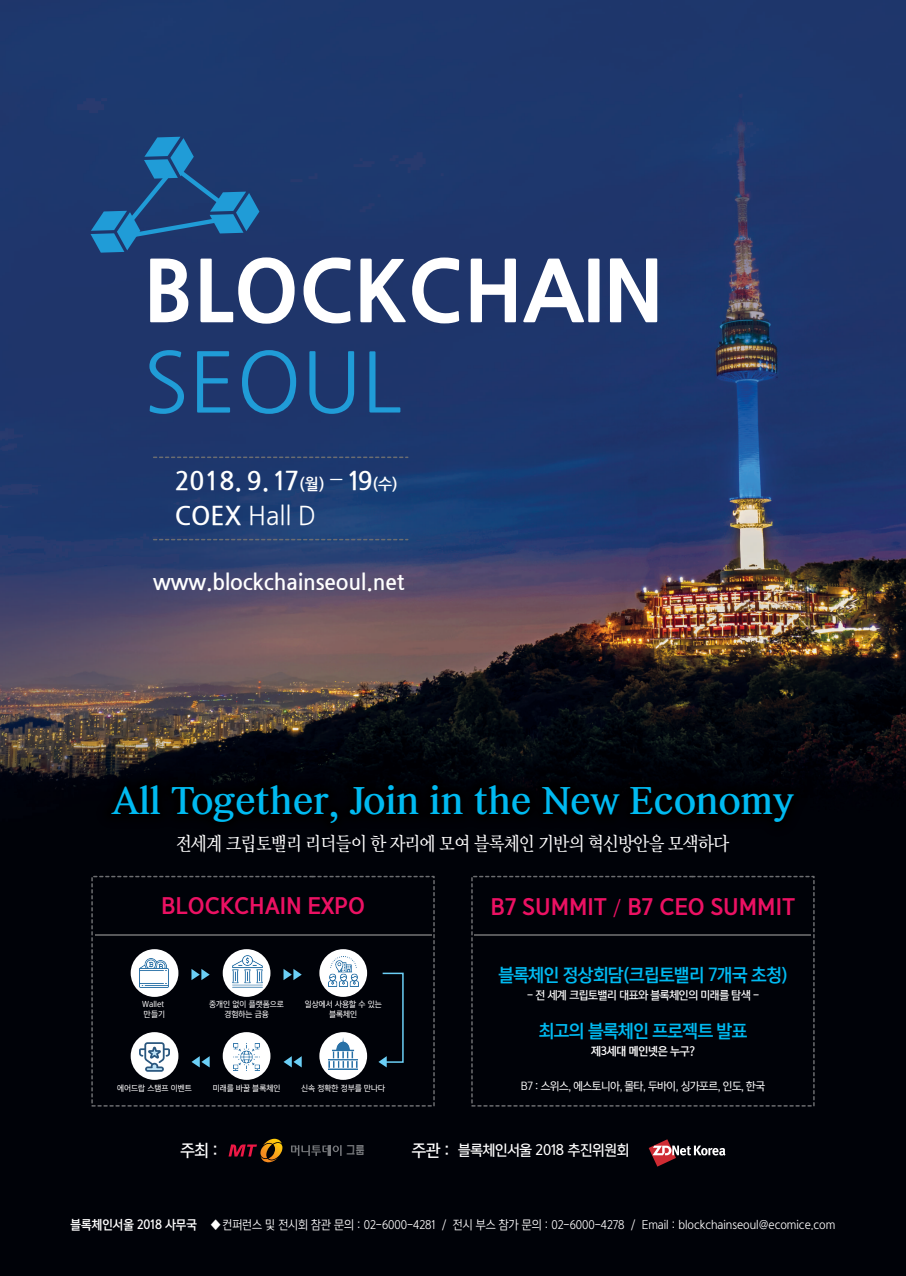
<style>
.page{position:relative;width:906px;height:1276px;background:#fff}
.page>*{position:absolute;margin:0;border:0;box-sizing:border-box;transform-origin:0 0}
.t1{font:800 82.72px "Nanum Gothic";color:#fff}
.t2{font:82.72px "Nanum Gothic";color:#209cd7}
.t3{font:40.05px "Yoon Myungjo Pro 750";letter-spacing:-.02em;color:#00baf1}
.t4{font:700 25.95px "Nanum Gothic";color:#fff;scale:.95 1}
.t5{font:25.95px "Nanum Gothic";color:#fff;scale:.95 1}
.t6{font:700 21.98px "Nanum Gothic";color:#fff;scale:.95 1}
.t7{font:20.1px "Yoon Gothic Pro 780";color:#ec1163;scale:.95 1}
.t8{font:18.45px "Yoon Myungjo Pro 740";letter-spacing:-.02em;color:#fff;scale:.86 1}
.t9{font:16.88px "Yoon Gothic Pro 770";letter-spacing:-.04em;color:#00baf1;scale:.95 1}
.t10{font:15.83px "Yoon Gothic Pro 760";color:#fff;scale:.95 1}
.t11{font:13.8px "Yoon Gothic Pro 760";letter-spacing:-.02em;color:#fff;scale:.95 1}
.t12{font:12px "Yoon Gothic Pro 740";color:#fff;scale:.9 1}
.t13{font:11.02px "H2 hdr M";color:#76787b;scale:.84 1}
.t14{font:10.8px "Yoon Gothic Pro 750";letter-spacing:-.04em;color:#fff;scale:.95 1}
.t15{font:10.8px "Yoon Gothic Pro 760";letter-spacing:-.04em;color:#fff;scale:.95 1}
.t16{font:10.8px "Yoon Gothic Pro 770";letter-spacing:-.04em;color:#fff;scale:.95 1}
.t17{font:7.88px/9.7px "Yoon Gothic Pro 750";color:#fff;text-align:center;scale:.95 1}
.s1{font-size:15.75px}
.s2{font-family:"Nanum Myeongjo"}
.s3{font-weight:700}
.s4{font-family:"Yoon Gothic Pro 740"}
.s5{font-size:15.83px}
.s6{font-family:"Yoon Gothic Pro 770"}
</style>
<div class="page">
<img style="left:0;top:0;width:906px;height:1276px">
<svg style="left:90px;top:137px;width:169px;height:116px;background:#1e4f86"></svg>
<svg style="left:154px;top:456px;width:254px;height:2px"></svg>
<svg style="left:154px;top:539px;width:254px;height:1px"></svg>
<div style="left:74px;top:747px;width:757px;height:113px;background:#000108"></div>
<svg style="left:648px;top:1139px;width:77px;height:27px;background:#4a3338"></svg>
<svg style="left:291px;top:1145px;width:51px;height:11px"></svg>
<svg style="left:228px;top:1138px;width:54px;height:24px"></svg>
<div style="left:470px;top:875px;width:345px;height:232px;background:#000208"></div>
<div style="left:91px;top:875px;width:344px;height:232px;background:#000208"></div>
<svg style="left:191px;top:969px;width:19px;height:11px"></svg>
<svg style="left:283px;top:969px;width:19px;height:11px"></svg>
<svg style="left:283px;top:1056px;width:19px;height:11px"></svg>
<svg style="left:191px;top:1056px;width:19px;height:11px"></svg>
<div style="left:131px;top:949px;width:47px;height:48px;background:#fff;border-radius:50%"></div>
<div style="left:131px;top:1032px;width:47px;height:48px;background:#fff;border-radius:50%"></div>
<div style="left:223px;top:949px;width:47px;height:48px;background:#fff;border-radius:50%"></div>
<div style="left:223px;top:1032px;width:47px;height:48px;background:#fff;border-radius:50%"></div>
<div style="left:319px;top:949px;width:48px;height:48px;background:#fff;border-radius:50%"></div>
<div style="left:319px;top:1032px;width:48px;height:48px;background:#fff;border-radius:50%"></div>
<svg style="left:378px;top:972px;width:26px;height:95px;background:#0a151e"></svg>
<img style="left:139px;top:958px;width:29px;height:29px">
<img style="left:227px;top:954px;width:40px;height:34px">
<img style="left:328px;top:957px;width:30px;height:30px">
<img style="left:327px;top:1037px;width:32px;height:32px">
<img style="left:233px;top:1043px;width:27px;height:27px">
<img style="left:139px;top:1042px;width:30px;height:30px">
<h1 class="t1" style="left:144px;top:247px;width:521px">BLOCKCHAIN</h1>
<h1 class="t2" style="left:144px;top:343px;width:259px">SEOUL</h1>
<h3 class="t4" style="left:175px;top:468px;width:236px">2018. 9.17<span class="s1">(월)</span> <span class="s2">-</span>19<span class="s1">(수)</span></h3>
<h3 class="t5" style="left:175px;top:503px;width:150px"><span class="s3">COEX</span> Hall D</h3>
<h3 class="t6" style="left:153px;top:571px;width:266px">www.blockchainseoul.net</h3>
<h2 class="t3" style="left:111px;top:776px;width:685px">All Together, Join in the New Economy</h2>
<h3 class="t8" style="left:176px;top:831px;width:644px">전세계 크립토밸리 리더들이 한 자리에 모여 블록체인 기반의 혁신방안을 모색하다</h3>
<h3 class="t7" style="left:161px;top:891px;width:216px">BLOCKCHAIN EXPO</h3>
<p class="t17" style="left:142px;top:999px;width:26px;text-align:left">Wallet 만들기</p>
<p class="t17" style="left:209px;top:999px;width:80px">중개인 없이 플랫폼으로 경험하는 금융</p>
<p class="t17" style="left:305px;top:999px;width:83px">일상에서 사용할 수 있는 블록체인</p>
<p class="t17" style="left:117px;top:1082px;width:80px">에어드랍 스탬프 이벤트</p>
<p class="t17" style="left:213px;top:1082px;width:73px">미래를 바꿀 블록체인</p>
<p class="t17" style="left:301px;top:1082px;width:90px">신속 정확한 정부를 만나다</p>
<h3 class="t7" style="left:490px;top:892px;width:322px">B7 SUMMIT <span class="s4">/</span> B7 CEO SUMMIT</h3>
<h3 class="t9" style="left:498px;top:962px;width:306px">블록체인 정상회담(크립토밸리 7개국 초청)</h3>
<p class="t15" style="left:527px;top:987px;width:246px">- 전 세계 크립토밸리 대표와 블록체인의 미래를 탐색 -</p>
<h3 class="t9" style="left:539px;top:1018px;width:221px">최고의 블록체인 프로젝트 발표</h3>
<p class="t16" style="left:591px;top:1043px;width:111px">제3세대 메인넷은 누구?</p>
<p class="t14" style="left:521px;top:1078px;width:258px">B7 : 스위스, 에스토니아, 몰타, 두바이, 싱가포르, 인도, 한국</p>
<h3 class="t10" style="left:180px;top:1139px;width:41px">주최 :</h3>
<p class="t13" style="left:346px;top:1144px;width:23px">그룹</p>
<p class="t11" style="left:412px;top:1141px;width:230px"><span class="s5">주관 :</span> 블록체인서울 2018 추진위원회</p>
<p class="t12" style="left:71px;top:1217px;width:851px"><span class="s6">블록체인서울 2018 사무국</span> ◆컨퍼런스 및 전시회 참관 문의 : 02-6000-4281 / 전시 부스 참가 문의 : 02-6000-4278 / Email : blockchainseoul@ecomice.com</p>
</div>
